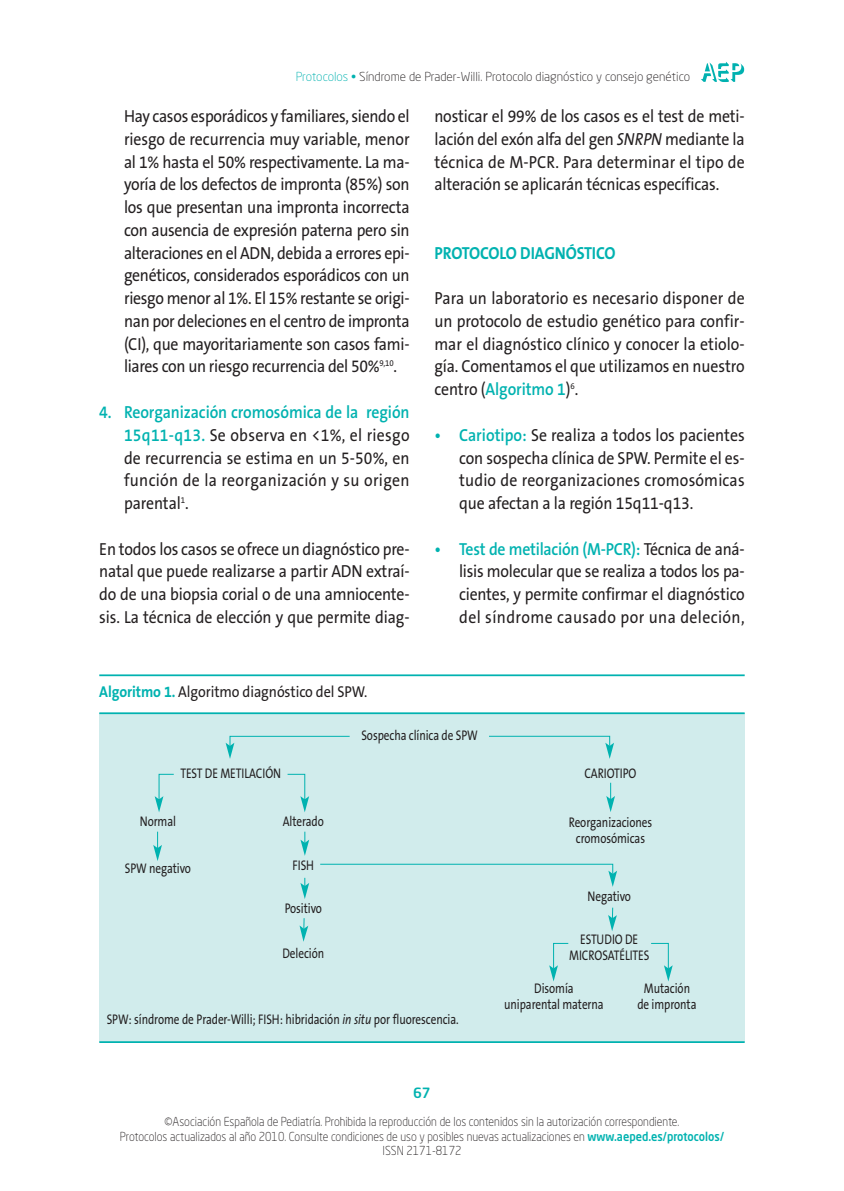
<style>
.page{position:relative;width:844px;height:1191px;background:#fff}
.page>*{position:absolute;margin:0;border:0;box-sizing:border-box;transform-origin:0 0}
.t1{font:17.5px/22.8px "The Sans B5 Plain";letter-spacing:-.005em;color:#231f20;text-align:justify;scale:.9 1}
.t2{font:600 17.5px "The Sans B6";letter-spacing:-.005em;color:#00b2b0;scale:.9 1}
.t3{font:700 17.5px "The Sans B7";letter-spacing:-.01em;color:#00b2b0;scale:.9 1}
.t4{font:15.75px "The Sans B5 Plain";letter-spacing:-.005em;color:#231f20;scale:.9 1}
.t5{font:14px/15.8px "The Sans B5 Plain";letter-spacing:-.005em;color:#231f20;text-align:center;scale:.8 1}
.t6{font:500 14px "Neo Sans Std";color:#00b2b0}
.t7{font:300 12.25px/14.7px "Neo Sans Std";color:#231f20;text-align:center;scale:.9 1}
.t8{font:300 12.25px "Neo Sans Std";color:#231f20}
.s1{color:#00b2b0}
.s2{font-family:"The Sans B6";font-weight:600;color:#00b2b0}
.s3{font-style:italic}
.s4{font-family:"The Sans B5 Plain";font-weight:400;color:#231f20}
.s5{font-family:"The Sans B7";font-weight:700;color:#00b2b0}
.s6{font-weight:500;color:#00b2b0}
</style>
<div class="page">
<div style="left:99px;top:713px;width:645px;height:329px;background:#d1ecec"></div>
<hr style="left:99px;top:712px;width:645px;height:2px;background:#00b2b0">
<hr style="left:99px;top:674px;width:645px;height:2px;background:#00b2b0">
<svg style="left:606px;top:782px;width:9px;height:30px"></svg>
<svg style="left:153px;top:831px;width:9px;height:30px"></svg>
<svg style="left:300px;top:831px;width:9px;height:25px"></svg>
<svg style="left:300px;top:878px;width:9px;height:21px"></svg>
<svg style="left:299px;top:918px;width:9px;height:24px"></svg>
<svg style="left:608px;top:907px;width:8px;height:24px"></svg>
<hr style="left:99px;top:1041px;width:645px;height:2px;background:#00b2b0">
<svg style="left:225px;top:735px;width:125px;height:24px"></svg>
<svg style="left:155px;top:773px;width:19px;height:39px"></svg>
<svg style="left:549px;top:942px;width:20px;height:39px"></svg>
<svg style="left:287px;top:773px;width:22px;height:39px"></svg>
<svg style="left:651px;top:942px;width:21px;height:39px"></svg>
<svg style="left:489px;top:735px;width:125px;height:24px"></svg>
<svg style="left:320px;top:863px;width:297px;height:24px"></svg>
<svg style="left:701px;top:62px;width:43px;height:20px"></svg>
<p class="t8" style="left:295px;top:72px;width:396px"><span class="s1">Protocolos •</span> Síndrome de Prader-Willi. Protocolo diagnóstico y consejo genético</p>
<p class="t1" style="left:124px;top:105px;width:319px">Hay casos esporádicos y familiares, siendo el riesgo de recurrencia muy variable, menor al 1% hasta el 50% respectivamente. La ma&shy;yoría de los defectos de impronta (85%) son los que presentan una impronta incorrecta con ausencia de expresión paterna pero sin alteraciones en el ADN, debida a errores epi&shy;genéticos, considerados esporádicos con un riesgo menor al 1%. El 15% restante se origi&shy;nan por deleciones en el centro de impronta (CI), que mayoritariamente son casos fami&shy;liares con un riesgo recurrencia del 50%<sup>9,10</sup>.</p>
<p class="t2" style="left:99px;top:403px;width:346px">4. Reorganización cromosómica de la región</p>
<p class="t1" style="left:124px;top:424px;width:319px"><span class="s2">15q11-q13.</span> Se observa en &lt;1%, el riesgo de recurrencia se estima en un 5-50%, en función de la reorganización y su origen parental<sup>1</sup>.</p>
<p class="t1" style="left:99px;top:538px;width:346px">En todos los casos se ofrece un diagnóstico pre&shy;natal que puede realizarse a partir ADN extraí&shy;do de una biopsia corial o de una amniocente&shy;sis. La técnica de elección y que permite diag-</p>
<p class="t1" style="left:434px;top:105px;width:346px">nosticar el 99% de los casos es el test de meti&shy;lación del exón alfa del gen <span class="s3">SNRPN</span> mediante la técnica de M-PCR. Para determinar el tipo de alteración se aplicarán técnicas específicas.</p>
<p class="t3" style="left:434px;top:243px;width:203px">PROTOCOLO DIAGNÓSTICO</p>
<p class="t1" style="left:434px;top:287px;width:346px">Para un laboratorio es necesario disponer de un protocolo de estudio genético para confir&shy;mar el diagnóstico clínico y conocer la etiolo&shy;gía. Comentamos el que utilizamos en nuestro</p>
<p class="t2" style="left:434px;top:380px;width:161px"><span class="s4">centro (</span>Algoritmo 1<span class="s4">)</span><sup>6</sup><span class="s4">.</span></p>
<p class="t1" style="left:459px;top:424px;width:319px;text-indent:-25px"><span class="s2">• Cariotipo:</span> Se realiza a todos los pacientes con sospecha clínica de SPW. Permite el es&shy;tudio de reorganizaciones cromosómicas que afectan a la región 15q11-q13.</p>
<p class="t2" style="left:434px;top:539px;width:346px">• Test de metilación (M-PCR): <span class="s4">Técnica de aná-</span></p>
<p class="t1" style="left:459px;top:560px;width:319px">lisis molecular que se realiza a todos los pa&shy;cientes, y permite confirmar el diagnóstico del síndrome causado por una deleción,</p>
<p class="t4" style="left:99px;top:684px;width:299px"><span class="s5">Algoritmo 1.</span> Algoritmo diagnóstico del SPW.</p>
<p class="t5" style="left:361px;top:727px;width:147px">Sospecha clínica de SPW</p>
<p class="t5" style="left:180px;top:765px;width:127px">TEST DE METILACIÓN</p>
<p class="t5" style="left:140px;top:814px;width:47px">Normal</p>
<p class="t5" style="left:283px;top:814px;width:53px">Alterado</p>
<p class="t5" style="left:125px;top:861px;width:84px">SPW negativo</p>
<p class="t5" style="left:292px;top:857px;width:28px">FISH</p>
<p class="t5" style="left:284px;top:901px;width:48px">Positivo</p>
<p class="t5" style="left:282px;top:945px;width:54px">Deleción</p>
<p class="t5" style="left:107px;top:1012px;width:441px">SPW: síndrome de Prader-Willi; FISH: hibridación <span class="s3">in situ</span> por fluorescencia.</p>
<p class="t5" style="left:584px;top:765px;width:66px">CARIOTIPO</p>
<p class="t5" style="left:568px;top:815px;width:106px">Reorganizaciones cromosómicas</p>
<p class="t5" style="left:587px;top:889px;width:56px">Negativo</p>
<p class="t5" style="left:569px;top:932px;width:102px">ESTUDIO DE<br>MICROSATÉLITES</p>
<p class="t5" style="left:504px;top:981px;width:126px">Disomía<br>uniparental materna</p>
<p class="t5" style="left:637px;top:981px;width:75px">Mutación de impronta</p>
<p class="t6" style="left:413px;top:1087px;width:19px">67</p>
<p class="t7" style="left:120px;top:1115px;width:672px">©Asociación Española de Pediatría. Prohibida la reproducción de los contenidos sin la autorización correspondiente.<br>Protocolos actualizados al año 2010. Consulte condiciones de uso y posibles nuevas actualizaciones en <span class="s6">www.aeped.es/protocolos/<br></span>ISSN 2171-8172</p>
</div>
